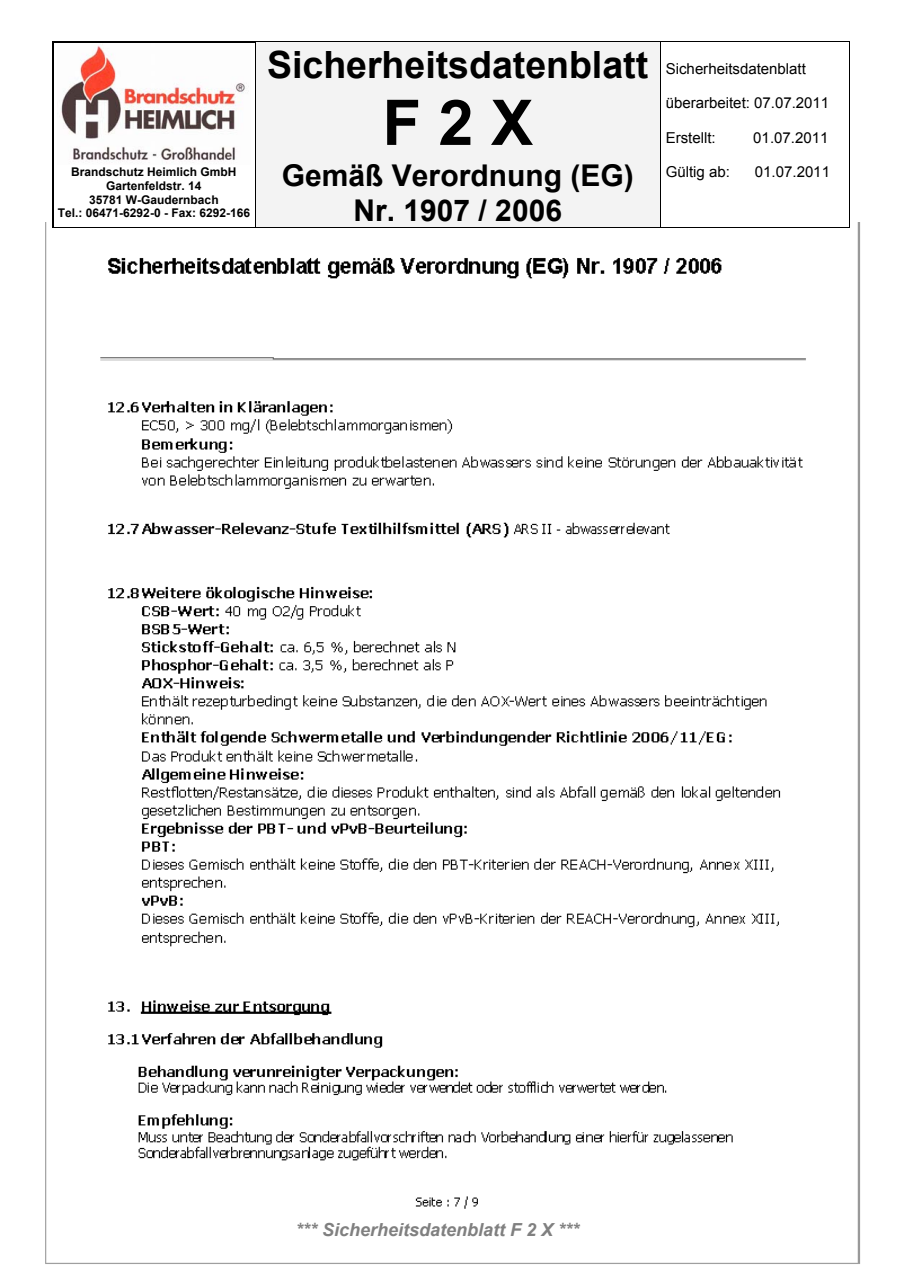
<style>
.page{position:relative;width:902px;height:1272px;background:#fff}
.page>*{position:absolute;margin:0;border:0;box-sizing:border-box;transform-origin:0 0}
.t1{font:700 63px "Arial";color:#000}
.t2{font:700 37.5px "Arial";color:#000}
.t3{font:700 30px/34.5px "Arial";color:#000;text-align:center}
.t4{font:italic 700 18px "Arial";color:#808080}
.t5{font:15px "Arial";color:#000}
.t6{font:700 12px/13.8px "Arial";color:#000;text-align:center}
</style>
<div class="page">
<img style="left:45px;top:221px;width:816px;height:1043px">
<img style="left:61px;top:44px;width:184px;height:117px">
<div style="left:255px;top:43px;width:405px;height:184px;background:#f3f3f3"></div>
<hr style="left:52px;top:42px;width:203px;height:1px;background:#000">
<hr style="left:255px;top:42px;width:405px;height:1px;background:#f3f3f3">
<hr style="left:660px;top:42px;width:189px;height:1px;background:#000">
<hr style="left:52px;top:43px;width:1px;height:184px;background:#000">
<hr style="left:52px;top:227px;width:203px;height:1px;background:#000">
<hr style="left:255px;top:43px;width:1px;height:185px;background:#000">
<hr style="left:255px;top:227px;width:405px;height:1px;background:#000">
<hr style="left:660px;top:43px;width:1px;height:185px;background:#000">
<hr style="left:660px;top:227px;width:189px;height:1px;background:#000">
<hr style="left:849px;top:43px;width:1px;height:185px;background:#000">
<div style="left:91px;top:281px;width:341px;height:70px;background:#fff"></div>
<p class="t6" style="left:58px;top:165px;width:194px">Brandschutz Heimlich GmbH<br>Gartenfeldstr. 14<br>35781 W-Gaudernbach<br>Tel.: 06471-6292-0 - Fax: 6292-166</p>
<h2 class="t2" style="left:267px;top:40px;width:382px">Sicherheitsdatenblatt</h2>
<h1 class="t1" style="left:382px;top:81px;width:152px">F 2 X</h1>
<h3 class="t3" style="left:282px;top:159px;width:353px">Gemäß Verordnung (EG)<br>Nr. 1907 / 2006</h3>
<p class="t5" style="left:665px;top:59px;width:142px">Sicherheitsdatenblatt</p>
<p class="t5" style="left:665px;top:93px;width:165px">überarbeitet: 07.07.2011</p>
<p class="t5" style="left:665px;top:128px;width:51px">Erstellt:</p>
<p class="t5" style="left:753px;top:128px;width:77px">01.07.2011</p>
<p class="t5" style="left:665px;top:162px;width:66px">Gültig ab:</p>
<p class="t5" style="left:754px;top:162px;width:77px">01.07.2011</p>
<h3 class="t4" style="left:296px;top:1217px;width:285px">*** Sicherheitsdatenblatt F 2 X ***</h3>
</div>
